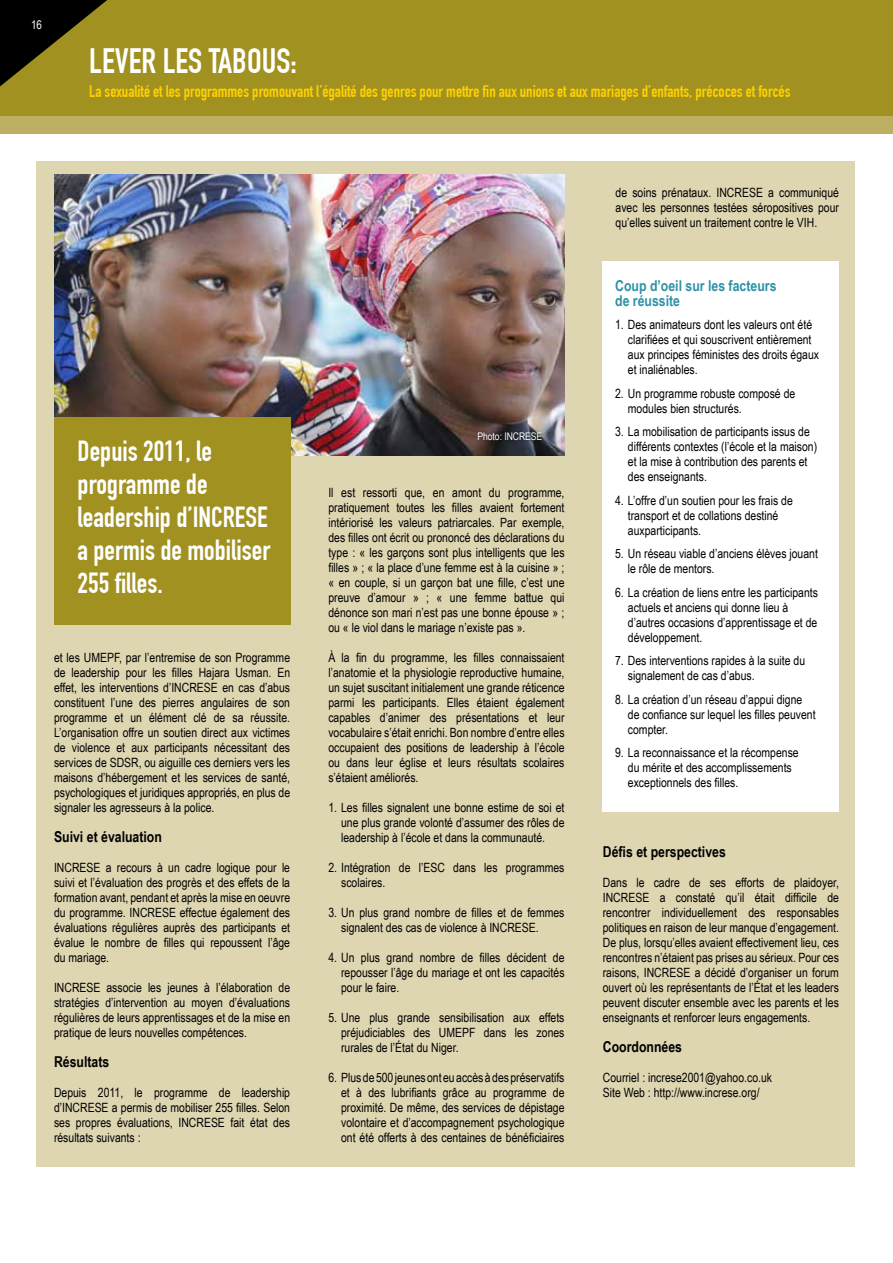
<style>
.page{position:relative;width:893px;height:1263px;background:#fff}
.page>*{position:absolute;margin:0;border:0;box-sizing:border-box;transform-origin:0 0}
.t1{font:700 34.5px "DIN Condensed";color:#fff}
.t2{font:700 28.5px/33px "DIN Condensed";color:#fff}
.t3{font:700 16.5px "DIN Condensed";color:#ffd000}
.t4{font:700 15px "Arial Narrow";color:#000}
.t5{font:700 15px/15px "Arial Narrow";color:#2e92a6}
.t6{font:12.75px/15px "Arial Narrow";color:#000;text-align:justify}
.t7{font:12px "Arial Narrow";color:#fff}
.t8{font:10.5px "Arial Narrow";letter-spacing:-.005em;color:#fff}
</style>
<div class="page">
<div style="left:0;top:116px;width:893px;height:18px;background:#bdaf61"></div>
<div style="left:0;top:0;width:893px;height:116px;background:#a09121"></div>
<svg style="left:0;top:0;width:107px;height:87px"></svg>
<div style="left:37px;top:162px;width:818px;height:1005px;background:#ded5b1"></div>
<img style="left:54px;top:174px;width:511px;height:282px">
<div style="left:603px;top:261px;width:236px;height:550px;background:#fff"></div>
<div style="left:54px;top:417px;width:236px;height:208px;background:#a09121"></div>
<div style="left:474px;top:429px;width:73px;height:16px;background:#000;opacity:.75"></div>
<p class="t7" style="left:31px;top:15px;width:12px">16</p>
<h1 class="t1" style="left:89px;top:40px;width:209px">LEVER LES TABOUS:</h1>
<p class="t3" style="left:89px;top:81px;width:703px">La sexualité et les programmes promouvant l’égalité des genres pour mettre fin aux unions et aux mariages d’enfants, précoces et forcés</p>
<h2 class="t2" style="left:78px;top:435px;width:194px">Depuis 2011, le programme de leadership d’INCRESE a permis de mobiliser<br>255 filles.</h2>
<p class="t6" style="left:54px;top:649px;width:238px">et les UMEPF, par l’entremise de son Programme de leadership pour les filles Hajara Usman. En effet, les interventions d’INCRESE en cas d’abus constituent l’une des pierres angulaires de son programme et un élément clé de sa réussite.<br>L’organisation offre un soutien direct aux victimes de violence et aux participants nécessitant des services de SDSR, ou aiguille ces derniers vers les maisons d’hébergement et les services de santé, psychologiques et juridiques appropriés, en plus de signaler les agresseurs à la police.</p>
<p class="t4" style="left:54px;top:825px;width:110px">Suivi et évaluation</p>
<p class="t6" style="left:54px;top:859px;width:238px">INCRESE a recours à un cadre logique pour le suivi et l’évaluation des progrès et des effets de la formation avant, pendant et après la mise en oeuvre du programme. INCRESE effectue également des évaluations régulières auprès des participants et évalue le nombre de filles qui repoussent l’âge du mariage.</p>
<p class="t6" style="left:54px;top:979px;width:238px">INCRESE associe les jeunes à l’élaboration de stratégies d’intervention au moyen d’évaluations régulières de leurs apprentissages et de la mise en pratique de leurs nouvelles compétences.</p>
<p class="t4" style="left:54px;top:1050px;width:57px">Résultats</p>
<p class="t6" style="left:54px;top:1084px;width:238px">Depuis 2011, le programme de leadership d’INCRESE a permis de mobiliser 255 filles. Selon ses propres évaluations, INCRESE fait état des résultats suivants :</p>
<p class="t8" style="left:477px;top:428px;width:66px">Photo: INCRESE</p>
<p class="t6" style="left:328px;top:484px;width:238px">Il est ressorti que, en amont du programme, pratiquement toutes les filles avaient fortement intériorisé les valeurs patriarcales. Par exemple, des filles ont écrit ou prononcé des déclarations du type : « les garçons sont plus intelligents que les filles » ; « la place d’une femme est à la cuisine » ; « en couple, si un garçon bat une fille, c’est une preuve d’amour » ; « une femme battue qui dénonce son mari n’est pas une bonne épouse » ; ou « le viol dans le mariage n’existe pas ».</p>
<p class="t6" style="left:328px;top:649px;width:238px">À la fin du programme, les filles connaissaient l’anatomie et la physiologie reproductive humaine, un sujet suscitant initialement une grande réticence parmi les participants. Elles étaient également capables d’animer des présentations et leur vocabulaire s’était enrichi. Bon nombre d’entre elles occupaient des positions de leadership à l’école ou dans leur église et leurs résultats scolaires s’étaient améliorés.</p>
<p class="t6" style="left:341px;top:799px;width:225px;text-indent:-13px">1. Les filles signalent une bonne estime de soi et une plus grande volonté d’assumer des rôles de leadership à l’école et dans la communauté.</p>
<p class="t6" style="left:341px;top:859px;width:225px;text-indent:-13px">2. Intégration de l’ESC dans les programmes scolaires.</p>
<p class="t6" style="left:341px;top:904px;width:225px;text-indent:-13px">3. Un plus grand nombre de filles et de femmes signalent des cas de violence à INCRESE.</p>
<p class="t6" style="left:341px;top:949px;width:225px;text-indent:-13px">4. Un plus grand nombre de filles décident de repousser l’âge du mariage et ont les capacités pour le faire.</p>
<p class="t6" style="left:341px;top:1009px;width:225px;text-indent:-13px">5. Une plus grande sensibilisation aux effets préjudiciables des UMEPF dans les zones rurales de l’État du Niger.</p>
<p class="t6" style="left:341px;top:1069px;width:225px;text-indent:-13px">6. Plus de 500 jeunes ont eu accès à des préservatifs et à des lubrifiants grâce au programme de proximité. De même, des services de dépistage volontaire et d’accompagnement psychologique ont été offerts à des centaines de bénéficiaires</p>
<p class="t6" style="left:616px;top:184px;width:225px">de soins prénataux. INCRESE a communiqué avec les personnes testées séropositives pour qu’elles suivent un traitement contre le VIH.</p>
<p class="t5" style="left:615px;top:277px;width:163px">Coup d’oeil sur les facteurs de réussite</p>
<p class="t6" style="left:628px;top:317px;width:193px;text-align:left;text-indent:-13px">1. Des animateurs dont les valeurs ont été clarifiées et qui souscrivent entièrement aux principes féministes des droits égaux et inaliénables.</p>
<p class="t6" style="left:628px;top:385px;width:169px;text-indent:-13px">2. Un programme robuste composé de modules bien structurés.</p>
<p class="t6" style="left:628px;top:424px;width:191px;text-align:left;text-indent:-13px">3. La mobilisation de participants issus de différents contextes (l’école et la maison) et la mise à contribution des parents et des enseignants.</p>
<p class="t6" style="left:628px;top:492px;width:166px;text-align:left;text-indent:-13px">4. L’offre d’un soutien pour les frais de transport et de collations destiné auxparticipants.</p>
<p class="t6" style="left:628px;top:546px;width:192px;text-indent:-13px">5. Un réseau viable d’anciens élèves jouant le rôle de mentors.</p>
<p class="t6" style="left:628px;top:584px;width:192px;text-align:left;text-indent:-13px">6. La création de liens entre les participants actuels et anciens qui donne lieu à d’autres occasions d’apprentissage et de développement.</p>
<p class="t6" style="left:628px;top:653px;width:179px;text-indent:-13px">7. Des interventions rapides à la suite du signalement de cas d’abus.</p>
<p class="t6" style="left:628px;top:691px;width:189px;text-align:left;text-indent:-13px">8. La création d’un réseau d’appui digne de confiance sur lequel les filles peuvent compter.</p>
<p class="t6" style="left:628px;top:745px;width:172px;text-align:left;text-indent:-13px">9. La reconnaissance et la récompense du mérite et des accomplissements exceptionnels des filles.</p>
<p class="t4" style="left:603px;top:840px;width:125px">Défis et perspectives</p>
<p class="t6" style="left:603px;top:874px;width:238px">Dans le cadre de ses efforts de plaidoyer, INCRESE a constaté qu’il était difficile de rencontrer individuellement des responsables politiques en raison de leur manque d’engagement.<br>De plus, lorsqu’elles avaient effectivement lieu, ces rencontres n’étaient pas prises au sérieux. Pour ces raisons, INCRESE a décidé d’organiser un forum ouvert où les représentants de l’État et les leaders peuvent discuter ensemble avec les parents et les enseignants et renforcer leurs engagements.</p>
<p class="t4" style="left:603px;top:1035px;width:81px">Coordonnées</p>
<p class="t6" style="left:603px;top:1069px;width:171px">Courriel : increse2001@yahoo.co.uk<br>Site Web : http://www.increse.org/</p>
</div>
